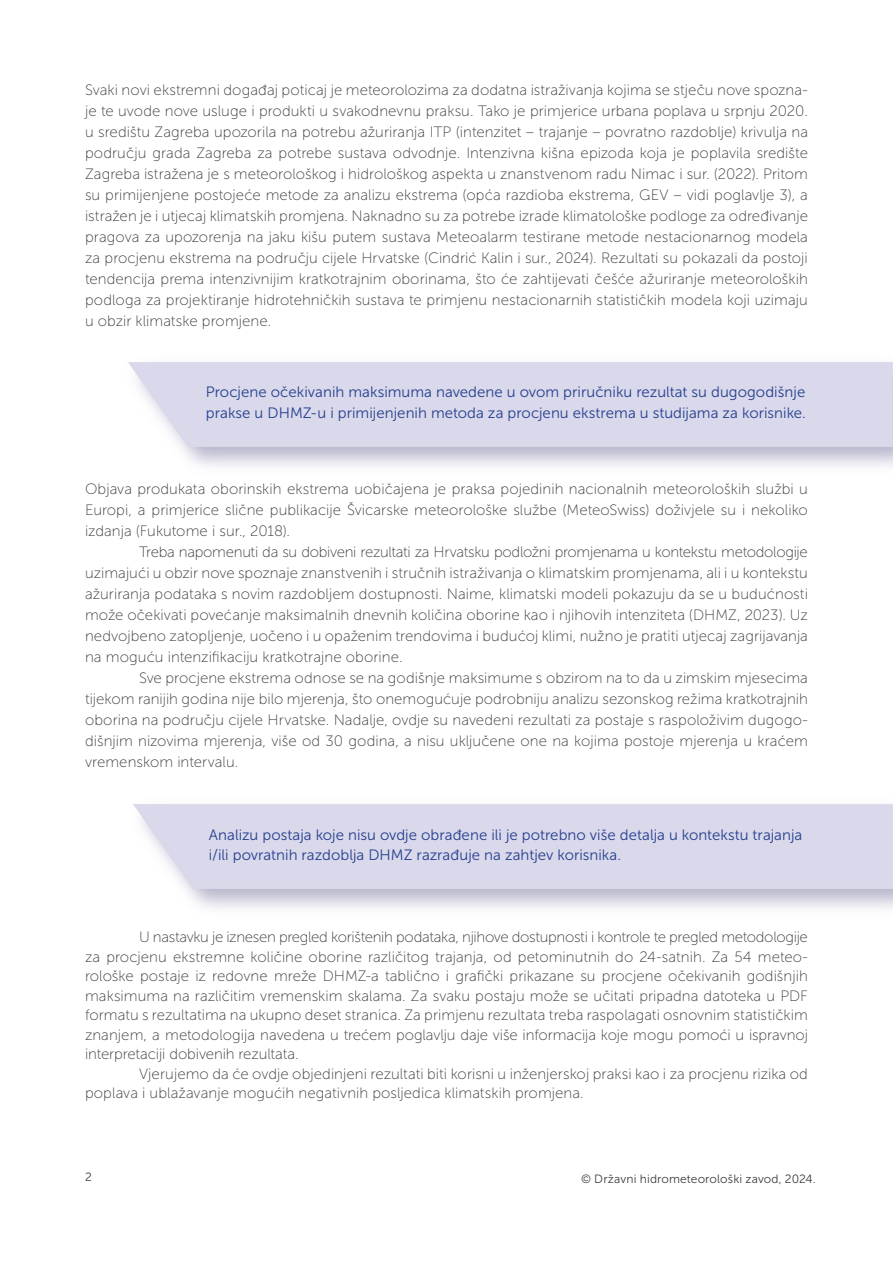
<style>
.page{position:relative;width:893px;height:1263px;background:#fff}
.page>*{position:absolute;margin:0;border:0;box-sizing:border-box;transform-origin:0 0}
.t1{font:15px/21px "Museo Sans 100";color:#3e3e3f;text-align:justify}
.t2{font:15px "Museo Sans 300";letter-spacing:.005em;color:#253f8e}
.t3{font:12px "Museo Sans 300";letter-spacing:.01em;color:#3e3e3f}
</style>
<div class="page">
<p class="t1" style="left:85px;top:79px;width:724px">Svaki novi ekstremni događaj poticaj je meteorolozima za dodatna istraživanja kojima se stječu nove spozna&shy;je te uvode nove usluge i produkti u svakodnevnu praksu. Tako je primjerice urbana poplava u srpnju 2020. u središtu Zagreba upozorila na potrebu ažuriranja ITP (intenzitet – trajanje – povratno razdoblje) krivulja na području grada Zagreba za potrebe sustava odvodnje. Intenzivna kišna epizoda koja je poplavila središte Zagreba istražena je s meteorološkog i hidrološkog aspekta u znanstvenom radu Nimac i sur. (2022). Pritom su primijenjene postojeće metode za analizu ekstrema (opća razdioba ekstrema, GEV – vidi poglavlje 3), a istražen je i utjecaj klimatskih promjena. Naknadno su za potrebe izrade klimatološke podloge za određivanje pragova za upozorenja na jaku kišu putem sustava Meteoalarm testirane metode nestacionarnog modela za procjenu ekstrema na području cijele Hrvatske (Cindrić Kalin i sur., 2024). Rezultati su pokazali da postoji tendencija prema intenzivnijim kratkotrajnim oborinama, što će zahtijevati češće ažuriranje meteoroloških podloga za projektiranje hidrotehničkih sustava te primjenu nestacionarnih statističkih modela koji uzimaju u obzir klimatske promjene.</p>
<p class="t2" style="left:206px;top:384px;width:601px">Procjene očekivanih maksimuma navedene u ovom priručniku rezultat su dugogodišnje</p>
<p class="t2" style="left:206px;top:405px;width:602px">prakse u DHMZ-u i primijenjenih metoda za procjenu ekstrema u studijama za korisnike.</p>
<p class="t1" style="left:85px;top:478px;width:724px">Objava produkata oborinskih ekstrema uobičajena je praksa pojedinih nacionalnih meteoroloških službi u Europi, a primjerice slične publikacije Švicarske meteorološke službe (MeteoSwiss) doživjele su i nekoliko izdanja (Fukutome i sur., 2018).</p>
<p class="t1" style="left:85px;top:541px;width:724px;text-indent:54px">Treba napomenuti da su dobiveni rezultati za Hrvatsku podložni promjenama u kontekstu metodologije uzimajući u obzir nove spoznaje znanstvenih i stručnih istraživanja o klimatskim promjenama, ali i u kontekstu ažuriranja podataka s novim razdobljem dostupnosti. Naime, klimatski modeli pokazuju da se u budućnosti može očekivati povećanje maksimalnih dnevnih količina oborine kao i njihovih intenziteta (DHMZ, 2023). Uz nedvojbeno zatopljenje, uočeno i u opaženim trendovima i budućoj klimi, nužno je pratiti utjecaj zagrijavanja na moguću intenzifikaciju kratkotrajne oborine.</p>
<p class="t1" style="left:85px;top:667px;width:724px;text-indent:54px">Sve procjene ekstrema odnose se na godišnje maksimume s obzirom na to da u zimskim mjesecima tijekom ranijih godina nije bilo mjerenja, što onemogućuje podrobniju analizu sezonskog režima kratkotrajnih oborina na području cijele Hrvatske. Nadalje, ovdje su navedeni rezultati za postaje s raspoloživim dugogo&shy;dišnjim nizovima mjerenja, više od 30 godina, a nisu uključene one na kojima postoje mjerenja u kraćem vremenskom intervalu.</p>
<p class="t2" style="left:209px;top:827px;width:595px">Analizu postaja koje nisu ovdje obrađene ili je potrebno više detalja u kontekstu trajanja</p>
<p class="t2" style="left:209px;top:847px;width:414px">i/ili povratnih razdoblja DHMZ razrađuje na zahtjev korisnika.</p>
<p class="t1" style="left:85px;top:928px;width:724px;line-height:19.5px;text-indent:54px">U nastavku je iznesen pregled korištenih podataka, njihove dostupnosti i kontrole te pregled metodologije za procjenu ekstremne količine oborine različitog trajanja, od petominutnih do 24-satnih. Za 54 meteo&shy;rološke postaje iz redovne mreže DHMZ-a tablično i grafički prikazane su procjene očekivanih godišnjih maksimuma na različitim vremenskim skalama. Za svaku postaju može se učitati pripadna datoteka u PDF formatu s rezultatima na ukupno deset stranica. Za primjenu rezultata treba raspolagati osnovnim statističkim znanjem, a metodologija navedena u trećem poglavlju daje više informacija koje mogu pomoći u ispravnoj interpretaciji dobivenih rezultata.</p>
<p class="t1" style="left:85px;top:1064px;width:724px;line-height:19.5px;text-indent:54px">Vjerujemo da će ovdje objedinjeni rezultati biti korisni u inženjerskoj praksi kao i za procjenu rizika od poplava i ublažavanje mogućih negativnih posljedica klimatskih promjena.</p>
<p class="t3" style="left:85px;top:1170px;width:8px">2</p>
<p class="t3" style="left:581px;top:1172px;width:236px">© Državni hidrometeorološki zavod, 2024.</p>
</div>
